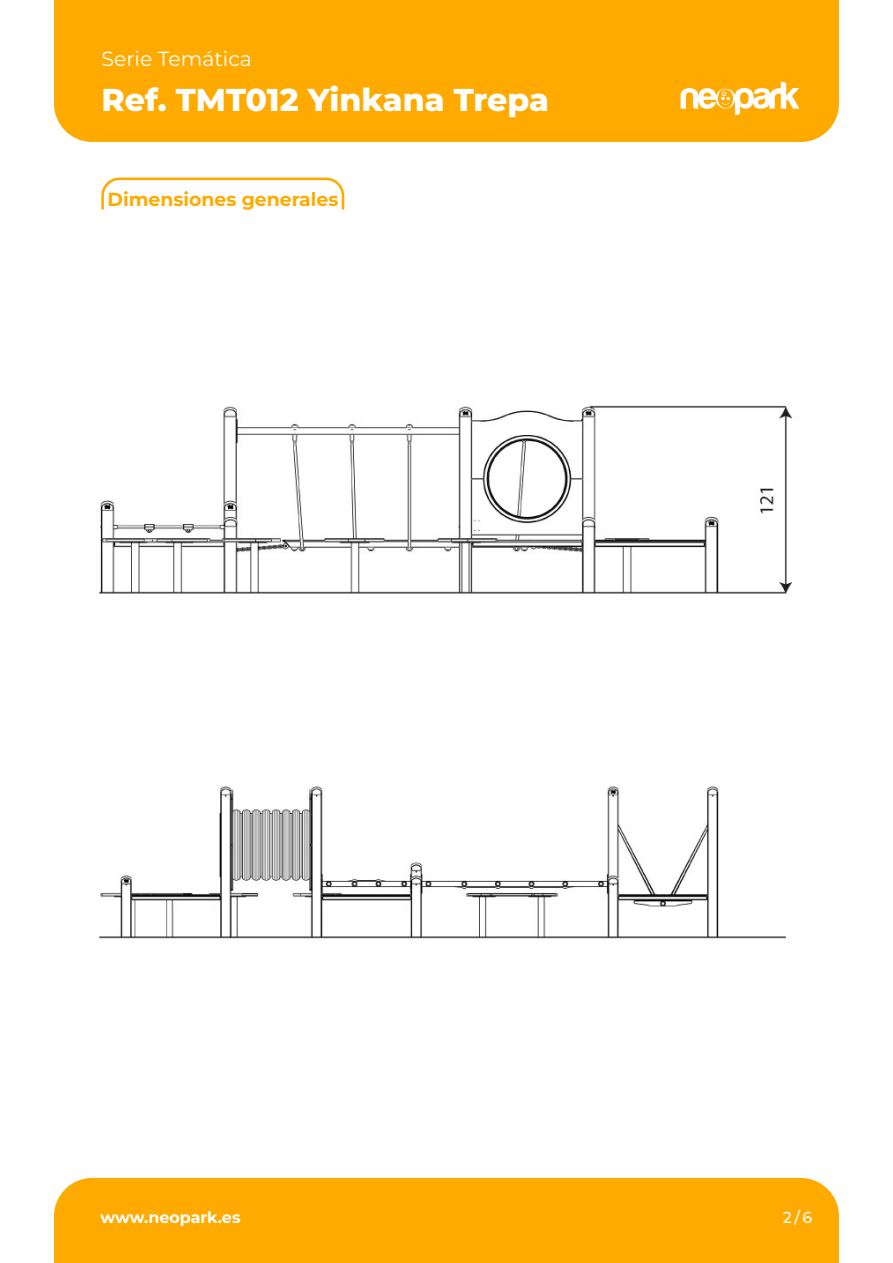
<style>
.page{position:relative;width:893px;height:1263px;background:#fff}
.page>*{position:absolute;margin:0;border:0;box-sizing:border-box;transform-origin:0 0}
.t1{font:800 31.65px "Montserrat";color:#fff}
.t2{font:20.4px "Montserrat";color:#fff}
.t3{font:700 18.9px "Montserrat";color:#fa0}
.t4{font:700 15.9px "Montserrat";color:#fff}
.t5{font:500 15.9px "Montserrat";color:#fff}
</style>
<div class="page">
<div style="left:54px;top:1178px;width:785px;height:85px;background:#fa0"></div>
<div style="left:54px;top:0;width:785px;height:142px;background:#fa0"></div>
<svg style="left:681px;top:82px;width:118px;height:33px"></svg>
<svg style="left:101px;top:177px;width:244px;height:33px"></svg>
<img style="left:99px;top:405px;width:694px;height:534px">
<p class="t2" style="left:102px;top:45px;width:152px">Serie Temática</p>
<p class="t1" style="left:102px;top:77px;width:449px">Ref. TMT012 Yinkana Trepa</p>
<p class="t3" style="left:107px;top:186px;width:232px">Dimensiones generales</p>
<p class="t4" style="left:100px;top:1206px;width:141px">www.neopark.es</p>
<p class="t5" style="left:783px;top:1206px;width:31px">2/6</p>
</div>
